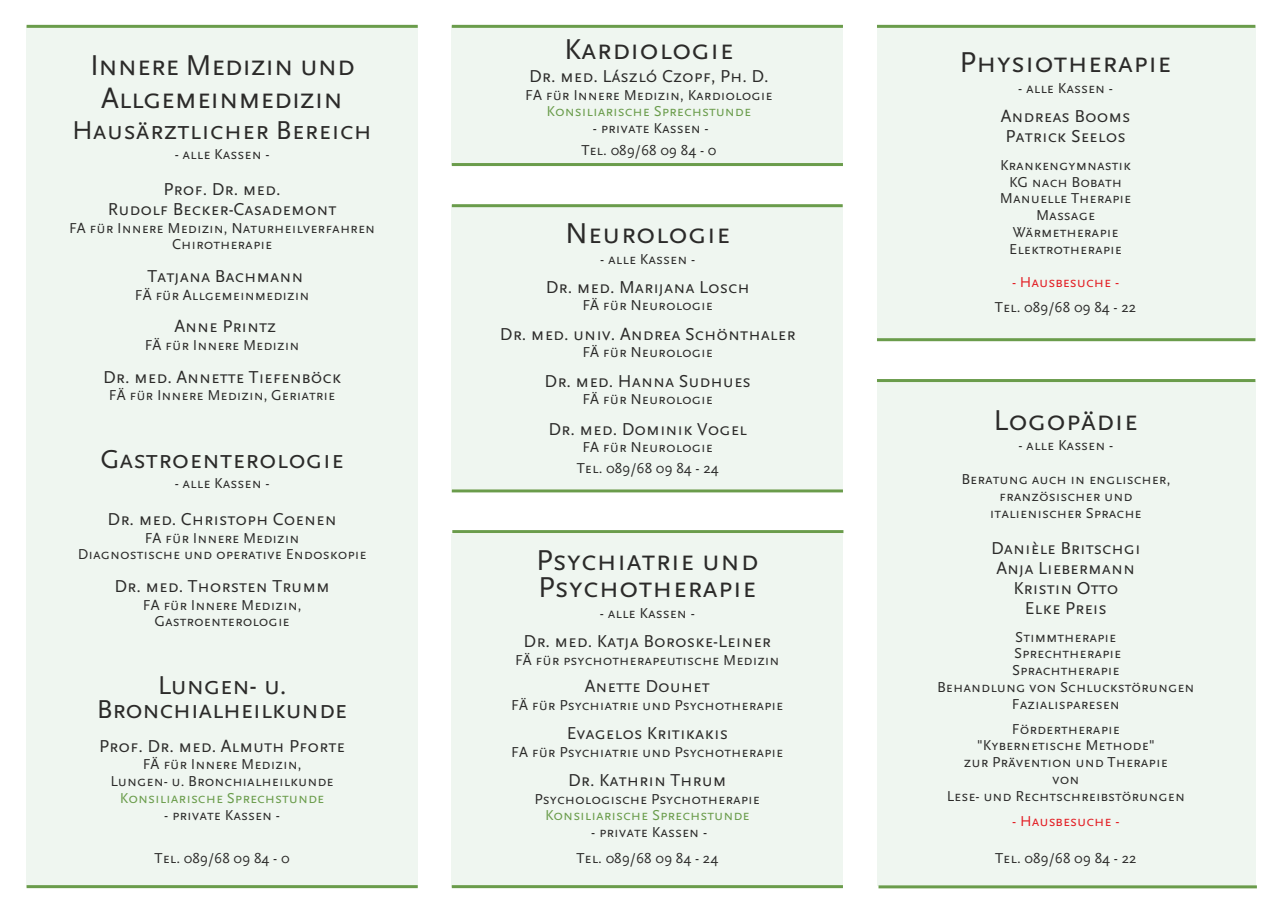
<style>
.page{position:relative;width:1282px;height:913px;background:#fff}
.page>*{position:absolute;margin:0;border:0;box-sizing:border-box;transform-origin:0 0}
.t1{font:30px/26.8px "Scala Sans Caps";color:#2b2a29}
.t2{font:30px/33.5px "Scala Sans Caps";letter-spacing:-.025em;color:#2b2a29;text-align:center}
.t3{font:27px "Scala Sans Caps";color:#2b2a29}
.t4{font:27px/23.9px "Scala Sans Caps";letter-spacing:-.025em;color:#2b2a29;text-align:center}
.t5{font:18px/20.1px "Scala Sans Caps";color:#2b2a29;text-align:center}
.t6{font:15px/16.8px "Scala Sans Caps";color:#2b2a29;text-align:center}
.t7{font:15px "Scala Sans Caps";color:#6a9c4b}
.t8{font:15px "Scala Sans Caps";color:#e31e24}
</style>
<div class="page">
<div style="left:452px;top:205px;width:391px;height:283px;background:#eff6f0"></div>
<div style="left:877px;top:26px;width:378px;height:313px;background:#eff6f0"></div>
<div style="left:877px;top:381px;width:378px;height:504px;background:#eff6f0"></div>
<div style="left:452px;top:533px;width:391px;height:353px;background:#eff6f0"></div>
<div style="left:452px;top:26px;width:391px;height:138px;background:#eff6f0"></div>
<div style="left:27px;top:26px;width:391px;height:860px;background:#eff6f0"></div>
<hr style="left:27px;top:25px;width:391px;height:3px;background:#6a9c4b">
<hr style="left:27px;top:884px;width:391px;height:3px;background:#6a9c4b">
<hr style="left:452px;top:25px;width:391px;height:3px;background:#6a9c4b">
<hr style="left:877px;top:25px;width:378px;height:3px;background:#6a9c4b">
<hr style="left:877px;top:338px;width:378px;height:3px;background:#6a9c4b">
<hr style="left:452px;top:530px;width:391px;height:3px;background:#6a9c4b">
<hr style="left:452px;top:163px;width:391px;height:3px;background:#6a9c4b">
<hr style="left:452px;top:884px;width:391px;height:3px;background:#6a9c4b">
<hr style="left:879px;top:884px;width:378px;height:3px;background:#6a9c4b">
<hr style="left:877px;top:379px;width:378px;height:3px;background:#6a9c4b">
<hr style="left:452px;top:204px;width:391px;height:3px;background:#6a9c4b">
<hr style="left:452px;top:489px;width:391px;height:3px;background:#6a9c4b">
<h1 class="t2" style="left:90px;top:51px;width:266px">Innere Medizin und<br>Allgemeinmedizin</h1>
<h2 class="t3" style="left:72px;top:119px;width:302px">Hausärztlicher Bereich</h2>
<p class="t6" style="left:175px;top:147px;width:96px">- alle Kassen -</p>
<p class="t5" style="left:108px;top:180px;width:230px">Prof. Dr. med.<br>Rudolf Becker-Casademont</p>
<p class="t6" style="left:69px;top:220px;width:308px">FA für Innere Medizin, Naturheilverfahren<br>Chirotherapie</p>
<p class="t5" style="left:147px;top:267px;width:158px">Tatjana Bachmann</p>
<p class="t6" style="left:135px;top:287px;width:176px">FÄ für Allgemeinmedizin</p>
<p class="t5" style="left:174px;top:318px;width:103px">Anne Printz</p>
<p class="t6" style="left:145px;top:338px;width:156px">FÄ für Innere Medizin</p>
<p class="t5" style="left:103px;top:368px;width:240px">Dr. med. Annette Tiefenböck</p>
<p class="t6" style="left:109px;top:388px;width:228px">FÄ für Innere Medizin, Geriatrie</p>
<h2 class="t3" style="left:100px;top:448px;width:245px">Gastroenterologie</h2>
<p class="t6" style="left:175px;top:475px;width:96px">- alle Kassen -</p>
<p class="t5" style="left:108px;top:510px;width:231px">Dr. med. Christoph Coenen</p>
<p class="t6" style="left:78px;top:530px;width:290px">FA für Innere Medizin<br>Diagnostische und operative Endoskopie</p>
<p class="t5" style="left:115px;top:577px;width:217px">Dr. med. Thorsten Trumm</p>
<p class="t6" style="left:143px;top:597px;width:160px">FA für Innere Medizin,<br>Gastroenterologie</p>
<h2 class="t4" style="left:97px;top:675px;width:252px">Lungen- u.<br>Bronchialheilkunde</h2>
<p class="t5" style="left:99px;top:737px;width:247px">Prof. Dr. med. Almuth Pforte</p>
<p class="t6" style="left:111px;top:756px;width:225px">FÄ für Innere Medizin,<br>Lungen- u. Bronchialheilkunde</p>
<p class="t7" style="left:120px;top:791px;width:206px">Konsiliarische Sprechstunde</p>
<p class="t6" style="left:164px;top:807px;width:117px">- private Kassen -</p>
<p class="t6" style="left:155px;top:850px;width:137px">Tel. 089/68 09 84 - 0</p>
<h1 class="t1" style="left:564px;top:38px;width:171px">Kardiologie</h1>
<p class="t5" style="left:529px;top:68px;width:241px">Dr. med. László Czopf, Ph. D.</p>
<p class="t6" style="left:525px;top:88px;width:249px">FA für Innere Medizin, Kardiologie</p>
<p class="t7" style="left:547px;top:105px;width:206px">Konsiliarische Sprechstunde</p>
<p class="t6" style="left:581px;top:118px;width:137px;line-height:22.2px">- private Kassen -<br>Tel. 089/68 09 84 - 0</p>
<h1 class="t1" style="left:565px;top:222px;width:167px">Neurologie</h1>
<p class="t6" style="left:600px;top:251px;width:96px">- alle Kassen -</p>
<p class="t5" style="left:546px;top:278px;width:206px">Dr. med. Marijana Losch</p>
<p class="t6" style="left:582px;top:298px;width:132px">FÄ für Neurologie</p>
<p class="t5" style="left:500px;top:325px;width:297px">Dr. med. univ. Andrea Schönthaler</p>
<p class="t6" style="left:582px;top:345px;width:132px">FÄ für Neurologie</p>
<p class="t5" style="left:545px;top:372px;width:208px">Dr. med. Hanna Sudhues</p>
<p class="t6" style="left:582px;top:392px;width:132px">FÄ für Neurologie</p>
<p class="t5" style="left:548px;top:420px;width:200px">Dr. med. Dominik Vogel</p>
<p class="t6" style="left:577px;top:438px;width:143px;line-height:21px">FA für Neurologie<br>Tel. 089/68 09 84 - 24</p>
<h1 class="t1" style="left:536px;top:549px;width:224px">Psychiatrie und<br>Psychotherapie</h1>
<p class="t6" style="left:600px;top:605px;width:96px">- alle Kassen -</p>
<p class="t5" style="left:524px;top:632px;width:249px">Dr. med. Katja Boroske-Leiner</p>
<p class="t6" style="left:515px;top:652px;width:266px">FÄ für psychotherapeutische Medizin</p>
<p class="t5" style="left:585px;top:677px;width:127px">Anette Douhet</p>
<p class="t6" style="left:511px;top:697px;width:274px">FÄ für Psychiatrie und Psychotherapie</p>
<p class="t5" style="left:567px;top:724px;width:163px">Evagelos Kritikakis</p>
<p class="t6" style="left:511px;top:744px;width:274px">FA für Psychiatrie und Psychotherapie</p>
<p class="t5" style="left:568px;top:771px;width:160px">Dr. Kathrin Thrum</p>
<p class="t6" style="left:535px;top:791px;width:227px">Psychologische Psychotherapie</p>
<p class="t7" style="left:545px;top:808px;width:206px">Konsiliarische Sprechstunde</p>
<p class="t6" style="left:576px;top:820px;width:143px;line-height:26.1px">- private Kassen -<br>Tel. 089/68 09 84 - 24</p>
<h1 class="t1" style="left:960px;top:51px;width:214px">Physiotherapie</h1>
<p class="t6" style="left:1018px;top:81px;width:96px">- alle Kassen -</p>
<p class="t5" style="left:1001px;top:108px;width:131px;text-align:left">Andreas Booms<br>Patrick Seelos</p>
<p class="t6" style="left:1000px;top:158px;width:133px">Krankengymnastik<br>KG nach Bobath<br>Manuelle Therapie<br>Massage<br>Wärmetherapie<br>Elektrotherapie</p>
<p class="t8" style="left:1012px;top:276px;width:109px">- Hausbesuche -</p>
<p class="t6" style="left:995px;top:300px;width:143px">Tel. 089/68 09 84 - 22</p>
<h1 class="t1" style="left:994px;top:409px;width:146px">Logopädie</h1>
<p class="t6" style="left:1018px;top:438px;width:96px">- alle Kassen -</p>
<p class="t6" style="left:961px;top:471px;width:211px">Beratung auch in englischer, französischer und italienischer Sprache</p>
<p class="t5" style="left:991px;top:539px;width:151px">Danièle Britschgi<br>Anja Liebermann<br>Kristin Otto<br>Elke Preis</p>
<p class="t6" style="left:937px;top:629px;width:259px">Stimmtherapie<br>Sprechtherapie<br>Sprachtherapie<br>Behandlung von Schluckstörungen<br>Fazialisparesen</p>
<p class="t6" style="left:947px;top:721px;width:240px">Fördertherapie<br>"Kybernetische Methode"<br>zur Prävention und Therapie<br>von<br>Lese- und Rechtschreibstörungen</p>
<p class="t8" style="left:1012px;top:814px;width:109px">- Hausbesuche -</p>
<p class="t6" style="left:995px;top:850px;width:143px">Tel. 089/68 09 84 - 22</p>
</div>
